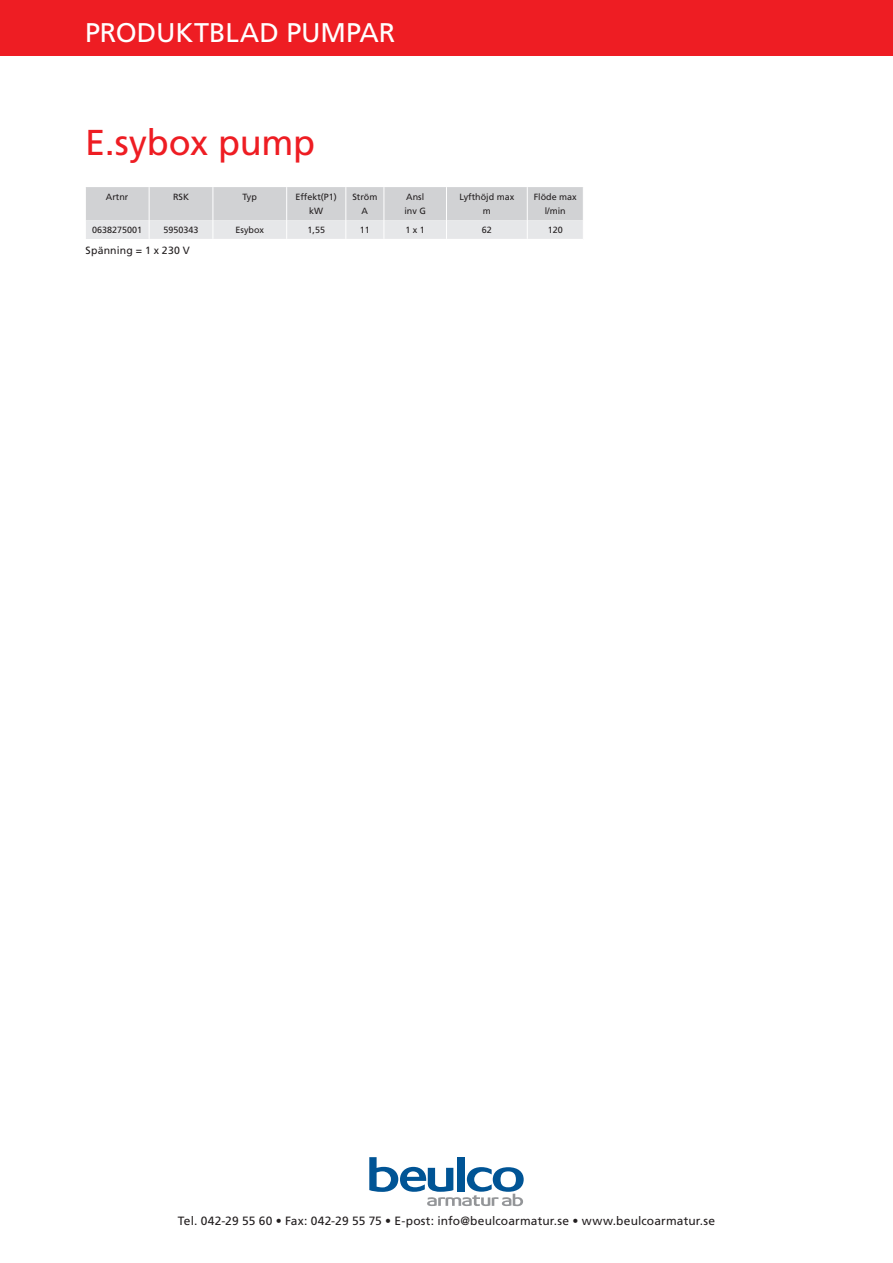
<style>
.page{position:relative;width:893px;height:1263px;background:#fff}
.page>*{position:absolute;margin:0;border:0;box-sizing:border-box;transform-origin:0 0}
.Artikelgrupp{font:36px "Frutiger LT Std";letter-spacing:-.005em;color:#ee1d23}
.t1{font:27px "Frutiger LT Std";color:#fff}
.t2{font:12px "Frutiger LT Std";letter-spacing:.01em;color:#231f20}
.Förklaring{font:10.5px "Frutiger LT Std";letter-spacing:.02em;color:#231f20}
.TabellrubrikC{font:9px/13.5px "Frutiger LT Std";color:#231f20;text-align:center}
.TabelltextC{font:9px "Frutiger LT Std";color:#231f20}
.Artnr{font:9px "Frutiger LT Std";color:#231f20}
</style>
<div class="page">
<div style="left:0;top:0;width:893px;height:55px;background:#ee1d23"></div>
<svg style="left:369px;top:1157px;width:155px;height:49px"></svg>
<svg style="left:86px;top:187px;width:497px;height:52px"></svg>
<h2 class="t1" style="left:85px;top:16px;width:278px">PRODUKTBLAD Pu mpar</h2>
<p class="Artikelgrupp" style="left:85px;top:121px;width:232px">E.sybox pump</p>
<p class="TabellrubrikC" style="left:106px;top:190px;width:24px">Artnr</p>
<p class="TabellrubrikC" style="left:173px;top:190px;width:18px">RSK</p>
<p class="TabellrubrikC" style="left:243px;top:190px;width:16px">Typ</p>
<p class="TabellrubrikC" style="left:296px;top:190px;width:43px">Effekt(P1) kW</p>
<p class="TabellrubrikC" style="left:352px;top:190px;width:27px">Ström<br>A</p>
<p class="TabellrubrikC" style="left:404px;top:190px;width:23px;text-align:left">Ansl inv G</p>
<p class="TabellrubrikC" style="left:460px;top:190px;width:56px">Lyfthöjd max m</p>
<p class="TabellrubrikC" style="left:534px;top:190px;width:45px">Flöde max l/min</p>
<p class="Artnr" style="left:92px;top:225px;width:52px">0638275001</p>
<p class="TabelltextC" style="left:163px;top:225px;width:37px">5950343</p>
<p class="TabelltextC" style="left:236px;top:225px;width:30px">Esybox</p>
<p class="TabelltextC" style="left:307px;top:225px;width:19px">1,55</p>
<p class="TabelltextC" style="left:360px;top:225px;width:12px">11</p>
<p class="TabelltextC" style="left:405px;top:225px;width:21px">1 x 1</p>
<p class="TabelltextC" style="left:482px;top:225px;width:12px">62</p>
<p class="TabelltextC" style="left:548px;top:225px;width:17px">120</p>
<p class="Förklaring" style="left:86px;top:244px;width:106px">Spänning = 1 x 230 V</p>
<p class="t2" style="left:178px;top:1214px;width:539px">Tel. 042-29 55 60 • Fax: 042-29 55 75 • E-post: info@beulcoarmatur.se • www.beulcoarmatur.se</p>
</div>
